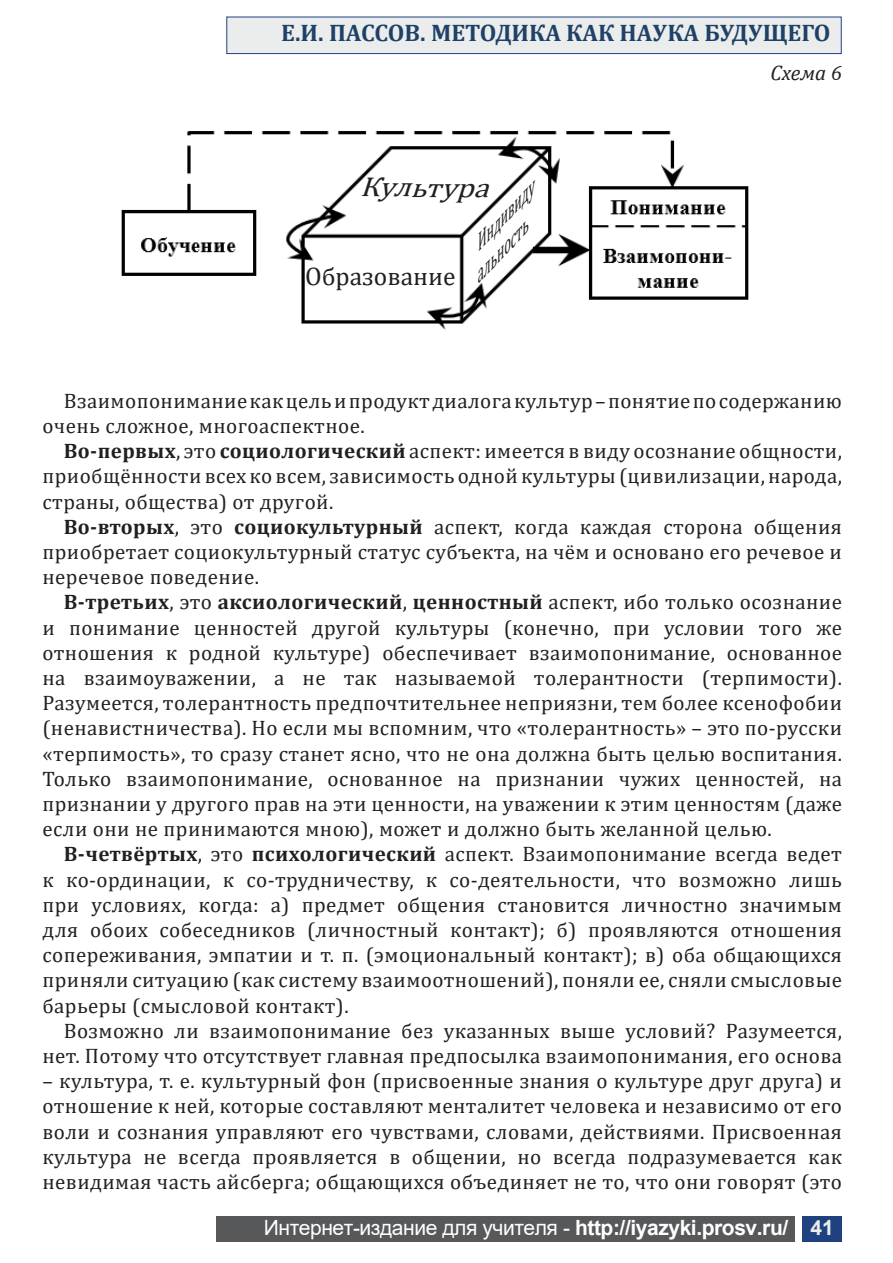
<style>
.page{position:relative;width:893px;height:1263px;background:#fff}
.page>*{position:absolute;margin:0;border:0;box-sizing:border-box;transform-origin:0 0}
.t1{font:italic 27.45px "Cambria";color:#231f20;scale:1.11 1}
.t2{font:25.5px "Cambria";color:#231f20}
.t3{font:700 24px "Cambria";color:#1f4168}
.Стиль_абзаца_1{font:21px/25.2px "Cambria";letter-spacing:.02em;color:#231f20;text-align:justify}
.t4{font:21px "Arial";letter-spacing:-.02em;color:#fff}
.t5{font:italic 21px "Cambria";color:#231f20}
.t6{font:italic 18.15px "Cambria";color:#231f20}
.s1{font-weight:700}
.s2{font-weight:700;color:#ebedec}
</style>
<div class="page">
<div style="left:802px;top:1216px;width:40px;height:26px;background:#1f4180"></div>
<div style="left:217px;top:1216px;width:578px;height:26px;background:#57585a"></div>
<div style="left:227px;top:17px;width:614px;height:37px;background:#ebedec;border:1px solid #1f4180"></div>
<img style="left:121px;top:131px;width:628px;height:199px">
<p class="t3" style="left:281px;top:16px;width:551px">Е.И. ПАССОВ. МЕТОДИКА КАК НАУКА БУДУЩЕГО</p>
<p class="t5" style="left:770px;top:58px;width:73px">Схема 6</p>
<p class="t1" style="left:360px;top:170px;width:117px;rotate:1deg">Культура</p>
<p class="t6" style="left:466px;top:240px;width:84px;rotate:-46deg">Индивиду</p>
<p class="t6" style="left:466px;top:272px;width:75px;rotate:-46deg">альность</p>
<p class="t2" style="left:305px;top:261px;width:152px">Образование</p>
<p class="Стиль_абзаца_1" style="left:43px;top:388px;width:801px;text-indent:21px">Взаимопонимание как цель и продукт диалога культур – понятие по содержанию очень сложное, многоаспектное.</p>
<p class="Стиль_абзаца_1" style="left:43px;top:438px;width:801px;text-indent:21px"><span class="s1">Во-первых</span>, это <span class="s1">социологический</span> аспект: имеется в виду осознание общности, приобщённости всех ко всем, зависимость одной культуры (цивилизации, народа, страны, общества) от другой.</p>
<p class="Стиль_абзаца_1" style="left:43px;top:514px;width:801px;text-indent:21px"><span class="s1">Во-вторых</span>, это <span class="s1">социокультурный</span> аспект, когда каждая сторона общения приобретает социокультурный статус субъекта, на чём и основано его речевое и неречевое поведение.</p>
<p class="Стиль_абзаца_1" style="left:43px;top:589px;width:801px;text-indent:21px"><span class="s1">В-третьих</span>, это <span class="s1">аксиологический</span>, <span class="s1">ценностный</span> аспект, ибо только осознание и понимание ценностей другой культуры (конечно, при условии того же отношения к родной культуре) обеспечивает взаимопонимание, основанное на взаимоуважении, а не так называемой толерантности (терпимости).<br>Разумеется, толерантность предпочтительнее неприязни, тем более ксенофобии (ненавистничества). Но если мы вспомним, что «толерантность» – это по-русски «терпимость», то сразу станет ясно, что не она должна быть целью воспитания.<br>Только взаимопонимание, основанное на признании чужих ценностей, на признании у другого прав на эти ценности, на уважении к этим ценностям (даже если они не принимаются мною), может и должно быть желанной целью.</p>
<p class="Стиль_абзаца_1" style="left:43px;top:841px;width:801px;text-indent:21px"><span class="s1">В-четвёртых</span>, это <span class="s1">психологический</span> аспект. Взаимопонимание всегда ведет к ко-ординации, к со-трудничеству, к со-деятельности, что возможно лишь при условиях, когда: а) предмет общения становится личностно значимым для обоих собеседников (личностный контакт); б) проявляются отношения сопереживания, эмпатии и т. п. (эмоциональный контакт); в) оба общающихся приняли ситуацию (как систему взаимоотношений), поняли ее, сняли смысловые барьеры (смысловой контакт).</p>
<p class="Стиль_абзаца_1" style="left:43px;top:1018px;width:801px;text-align:right">Возможно ли взаимопонимание без указанных выше условий? Разумеется, нет. Потому что отсутствует главная предпосылка взаимопонимания, его основа</p>
<p class="Стиль_абзаца_1" style="left:43px;top:1068px;width:801px">– культура, т. е. культурный фон (присвоенные знания о культуре друг друга) и отношение к ней, которые составляют менталитет человека и независимо от его воли и сознания управляют его чувствами, словами, действиями. Присвоенная культура не всегда проявляется в общении, но всегда подразумевается как невидимая часть айсберга; общающихся объединяет не то, что они говорят (это</p>
<p class="t4" style="left:264px;top:1213px;width:571px">Интернет-издание для учителя - <span class="s1">http://iyazyki.prosv.ru/</span> <span class="s2">41</span></p>
</div>
